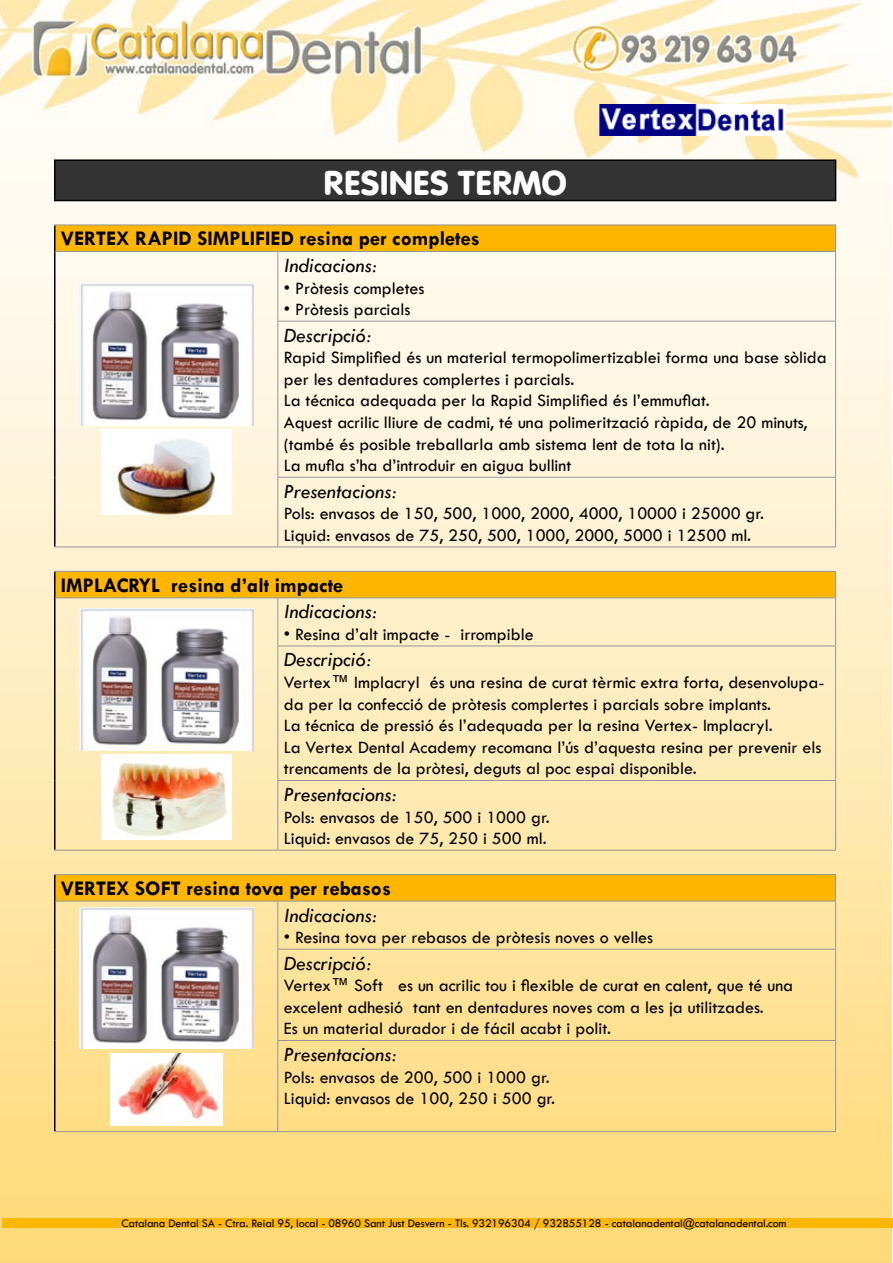
<style>
.page{position:relative;width:893px;height:1263px;background:#fff}
.page>*{position:absolute;margin:0;border:0;box-sizing:border-box;transform-origin:0 0}
.t1{font:36px "VAG Rundschrift D";color:#fff}
.t2{font:italic 21px "Tw Cen";color:#000}
.t3{font:700 21px "Tw Cen";color:#000}
.t4{font:18px/21.6px "Tw Cen";color:#000}
.t5{font:12px "Tw Cen";letter-spacing:-.01em;color:#000}
</style>
<div class="page">
<img style="left:0;top:0;width:892px;height:1263px">
<div style="left:2px;top:1218px;width:891px;height:10px;background:#ffb600"></div>
<div style="left:55px;top:160px;width:781px;height:41px;background:#333"></div>
<svg style="left:55px;top:226px;width:781px;height:675px;background:#fee8b2"></svg>
<hr style="left:54px;top:159px;width:224px;height:2px;background:#000">
<hr style="left:54px;top:161px;width:2px;height:39px;background:#000">
<hr style="left:278px;top:159px;width:558px;height:2px;background:#000">
<hr style="left:835px;top:161px;width:1px;height:39px;background:#000">
<hr style="left:54px;top:200px;width:224px;height:1px;background:#000">
<hr style="left:278px;top:200px;width:558px;height:1px;background:#000">
<hr style="left:54px;top:225px;width:2px;height:26px;background:#000">
<hr style="left:54px;top:251px;width:2px;height:70px;background:#000">
<hr style="left:54px;top:321px;width:2px;height:156px;background:#000">
<hr style="left:54px;top:477px;width:2px;height:70px;background:#000">
<hr style="left:54px;top:572px;width:2px;height:26px;background:#000">
<hr style="left:54px;top:598px;width:2px;height:48px;background:#000">
<hr style="left:54px;top:646px;width:2px;height:134px;background:#000">
<hr style="left:54px;top:780px;width:2px;height:70px;background:#000">
<hr style="left:54px;top:875px;width:2px;height:26px;background:#000">
<hr style="left:54px;top:901px;width:2px;height:48px;background:#000">
<hr style="left:54px;top:949px;width:2px;height:91px;background:#000">
<hr style="left:54px;top:1040px;width:2px;height:91px;background:#000">
<hr style="left:54px;top:225px;width:224px;height:1px;background:#939598">
<hr style="left:278px;top:225px;width:558px;height:1px;background:#939598">
<svg style="left:835px;top:225px;width:1px;height:26px"></svg>
<hr style="left:56px;top:251px;width:222px;height:1px;background:#939598">
<hr style="left:54px;top:547px;width:224px;height:1px;background:#939598">
<hr style="left:278px;top:251px;width:558px;height:1px;background:#939598">
<hr style="left:277px;top:252px;width:1px;height:69px;background:#939598">
<hr style="left:835px;top:252px;width:1px;height:69px;background:#939598">
<hr style="left:277px;top:321px;width:559px;height:1px;background:#939598">
<hr style="left:277px;top:321px;width:1px;height:156px;background:#939598">
<hr style="left:835px;top:321px;width:1px;height:156px;background:#939598">
<hr style="left:277px;top:477px;width:559px;height:1px;background:#939598">
<hr style="left:277px;top:478px;width:1px;height:69px;background:#939598">
<hr style="left:835px;top:478px;width:1px;height:69px;background:#939598">
<hr style="left:278px;top:547px;width:558px;height:1px;background:#939598">
<hr style="left:54px;top:571px;width:224px;height:1px;background:#939598">
<hr style="left:278px;top:571px;width:558px;height:1px;background:#939598">
<svg style="left:835px;top:572px;width:1px;height:25px"></svg>
<hr style="left:56px;top:597px;width:222px;height:1px;background:#939598">
<hr style="left:54px;top:850px;width:224px;height:1px;background:#939598">
<hr style="left:278px;top:597px;width:558px;height:1px;background:#939598">
<hr style="left:277px;top:598px;width:1px;height:48px;background:#939598">
<hr style="left:835px;top:598px;width:1px;height:48px;background:#939598">
<hr style="left:277px;top:646px;width:559px;height:1px;background:#939598">
<hr style="left:277px;top:646px;width:1px;height:134px;background:#939598">
<hr style="left:835px;top:646px;width:1px;height:134px;background:#939598">
<hr style="left:277px;top:780px;width:559px;height:1px;background:#939598">
<hr style="left:277px;top:781px;width:1px;height:69px;background:#939598">
<hr style="left:835px;top:781px;width:1px;height:69px;background:#939598">
<hr style="left:278px;top:850px;width:558px;height:1px;background:#939598">
<hr style="left:54px;top:874px;width:224px;height:1px;background:#939598">
<hr style="left:278px;top:874px;width:558px;height:1px;background:#939598">
<svg style="left:835px;top:875px;width:1px;height:26px"></svg>
<hr style="left:56px;top:901px;width:222px;height:1px;background:#939598">
<hr style="left:54px;top:1131px;width:224px;height:1px;background:#939598">
<hr style="left:278px;top:901px;width:558px;height:1px;background:#939598">
<hr style="left:277px;top:901px;width:1px;height:48px;background:#939598">
<hr style="left:835px;top:901px;width:1px;height:48px;background:#939598">
<hr style="left:277px;top:949px;width:559px;height:1px;background:#939598">
<hr style="left:277px;top:949px;width:1px;height:91px;background:#939598">
<hr style="left:835px;top:949px;width:1px;height:91px;background:#939598">
<hr style="left:277px;top:1040px;width:559px;height:1px;background:#939598">
<hr style="left:277px;top:1041px;width:1px;height:90px;background:#939598">
<hr style="left:835px;top:1041px;width:1px;height:90px;background:#939598">
<hr style="left:278px;top:1131px;width:558px;height:1px;background:#939598">
<img style="left:79px;top:284px;width:174px;height:142px">
<img style="left:101px;top:430px;width:131px;height:85px">
<img style="left:79px;top:609px;width:174px;height:141px">
<img style="left:102px;top:755px;width:129px;height:84px">
<img style="left:79px;top:907px;width:174px;height:142px">
<img style="left:111px;top:1053px;width:111px;height:73px">
<img style="left:600px;top:104px;width:185px;height:31px">
<h1 class="t1" style="left:324px;top:162px;width:245px">RESINES TERMO</h1>
<p class="t3" style="left:61px;top:226px;width:420px">VERTEX RAPID SIMPLIFIED resina per completes</p>
<p class="t2" style="left:284px;top:253px;width:95px">Indicacions:</p>
<p class="t4" style="left:284px;top:277px;width:142px">• Pròtesis completes</p>
<p class="t4" style="left:284px;top:299px;width:128px">• Pròtesis parcials</p>
<p class="t2" style="left:284px;top:322px;width:89px">Descripció:</p>
<p class="t4" style="left:284px;top:347px;width:544px">Rapid Simplified és un material termopolimertizablei forma una base sòlida per les dentadures complertes i parcials.<br>La técnica adequada per la Rapid Simplified és l’emmuflat.<br>Aquest acrilic lliure de cadmi, té una polimerització ràpida, de 20 minuts, (també és posible treballarla amb sistema lent de tota la nit).<br>La mufla s’ha d’introduir en aigua bullint</p>
<p class="t2" style="left:284px;top:478px;width:115px">Presentacions:</p>
<p class="t4" style="left:284px;top:503px;width:482px">Pols: envasos de 150, 500, 1000, 2000, 4000, 10000 i 25000 gr.<br>Liquid: envasos de 75, 250, 500, 1000, 2000, 5000 i 12500 ml.</p>
<p class="t3" style="left:61px;top:573px;width:284px">IMPLACRYL resina d’alt impacte</p>
<p class="t2" style="left:284px;top:599px;width:95px">Indicacions:</p>
<p class="t4" style="left:284px;top:623px;width:251px">• Resina d’alt impacte - irrompible</p>
<p class="t2" style="left:284px;top:647px;width:89px">Descripció:</p>
<p class="t4" style="left:284px;top:671px;width:542px">Vertex™ Implacryl és una resina de curat tèrmic extra forta, desenvolupa&shy;da per la confecció de pròtesis complertes i parcials sobre implants.<br>La técnica de pressió és l’adequada per la resina Vertex- Implacryl.<br>La Vertex Dental Academy recomana l’ús d’aquesta resina per prevenir els trencaments de la pròtesi, deguts al poc espai disponible.</p>
<p class="t2" style="left:284px;top:782px;width:115px">Presentacions:</p>
<p class="t4" style="left:284px;top:806px;width:267px">Pols: envasos de 150, 500 i 1000 gr.<br>Liquid: envasos de 75, 250 i 500 ml.</p>
<p class="t3" style="left:61px;top:876px;width:332px">VERTEX SOFT resina tova per rebasos</p>
<p class="t2" style="left:284px;top:902px;width:95px">Indicacions:</p>
<p class="t4" style="left:284px;top:927px;width:371px">• Resina tova per rebasos de pròtesis noves o velles</p>
<p class="t2" style="left:284px;top:950px;width:89px">Descripció:</p>
<p class="t4" style="left:284px;top:975px;width:511px">Vertex™ Soft es un acrilic tou i flexible de curat en calent, que té una excelent adhesió tant en dentadures noves com a les ja utilitzades.<br>Es un material durador i de fácil acabt i polit.</p>
<p class="t2" style="left:284px;top:1042px;width:115px">Presentacions:</p>
<p class="t4" style="left:284px;top:1066px;width:273px">Pols: envasos de 200, 500 i 1000 gr.<br>Liquid: envasos de 100, 250 i 500 gr.</p>
<p class="t5" style="left:121px;top:1216px;width:667px">Catalana Dental SA - Ctra. Reial 95, local - 08960 Sant Just Desvern - Tls. 932196304 / 932855128 - catalanadental@catalanadental.com</p>
</div>
